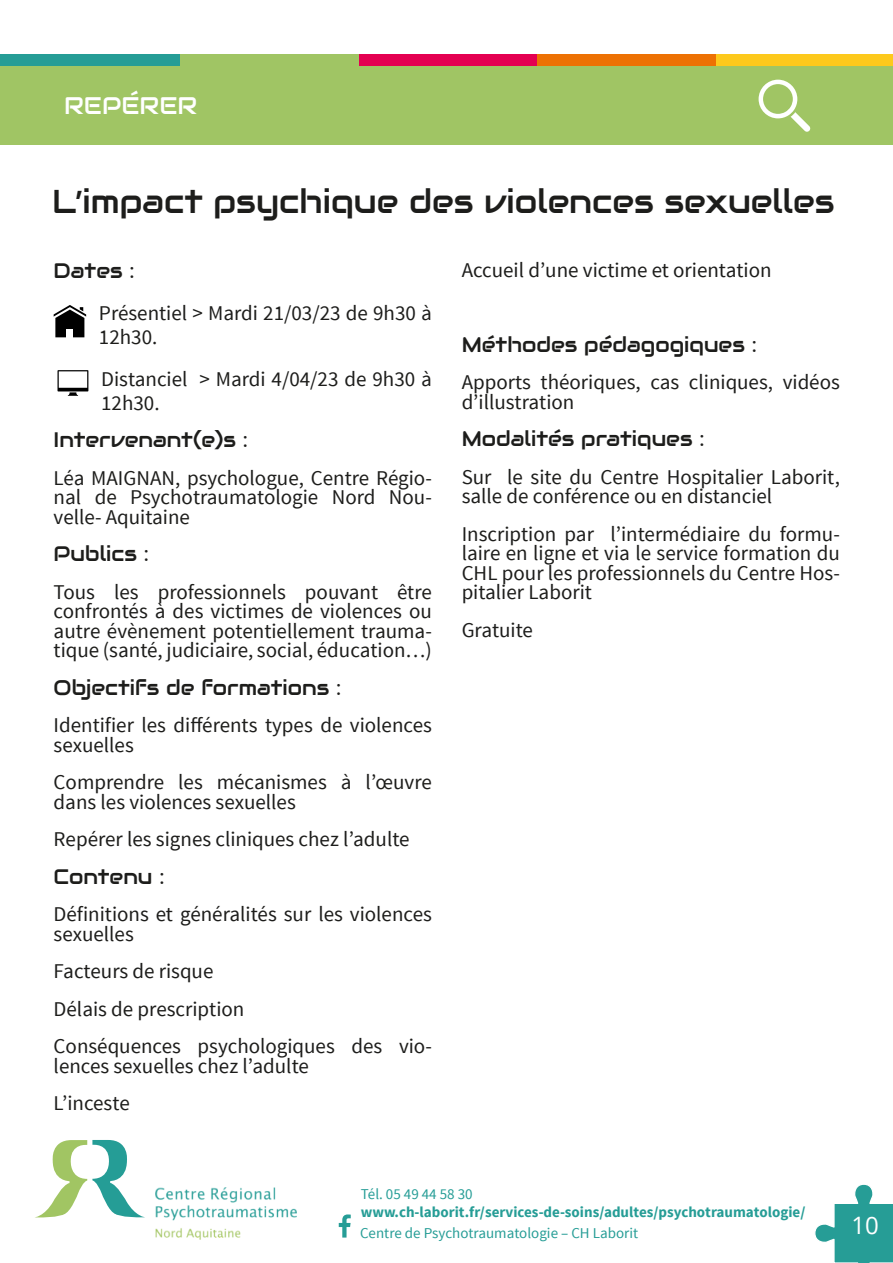
<style>
.page{position:relative;width:893px;height:1263px;background:#fff}
.page>*{position:absolute;margin:0;border:0;box-sizing:border-box;transform-origin:0 0}
.t1{font:33px "Audiowide";color:#1d1d1b}
.t2{font:24px "Audiowide";color:#fff}
.t3{font:24px "Open Sans";color:#fff}
.t4{font:21px/19.5px "Source Sans Pro";color:#1d1d1b}
.t5{font:21px "Audiowide";color:#1d1d1b}
.t6{font:700 15px "Source Sans Pro";color:#269d96}
.t7{font:15px "Source Sans Pro";color:#269d96}
</style>
<div class="page">
<div style="left:0;top:65px;width:893px;height:80px;background:#a0c564"></div>
<svg style="left:759px;top:80px;width:51px;height:52px"></svg>
<svg style="left:815px;top:1184px;width:78px;height:79px"></svg>
<div style="left:537px;top:54px;width:179px;height:11px;background:#ed7103"></div>
<div style="left:716px;top:54px;width:177px;height:12px;background:#fdc91c"></div>
<div style="left:359px;top:54px;width:178px;height:11px;background:#e40051"></div>
<div style="left:180px;top:54px;width:179px;height:11px;background:#a0c564"></div>
<div style="left:0;top:54px;width:180px;height:12px;background:#269d96"></div>
<svg style="left:35px;top:1140px;width:110px;height:78px"></svg>
<svg style="left:339px;top:1214px;width:12px;height:23px"></svg>
<img style="left:156px;top:1188px;width:140px;height:52px">
<svg style="left:54px;top:305px;width:32px;height:32px"></svg>
<div style="left:67px;top:329px;width:6px;height:8px;background:#fff"></div>
<svg style="left:58px;top:370px;width:30px;height:26px"></svg>
<p class="t2" style="left:64px;top:90px;width:135px">REPÉRER</p>
<h1 class="t1" style="left:52px;top:180px;width:784px">L’impact psychique des violences sexuelles</h1>
<p class="t5" style="left:54px;top:257px;width:82px">Dates :</p>
<p class="t4" style="left:99px;top:302px;width:334px;line-height:24px">Présentiel &gt; Mardi 21/03/23 de 9h30 à<br>12h30.</p>
<p class="t4" style="left:101px;top:368px;width:332px;line-height:24px">Distanciel &gt; Mardi 4/04/23 de 9h30 à<br>12h30.</p>
<p class="t5" style="left:54px;top:426px;width:196px">Intervenant(e)s :</p>
<p class="t4" style="left:54px;top:470px;width:380px;text-align:justify">Léa MAIGNAN, psychologue, Centre Régio&shy;nal de Psychotraumatologie Nord Nou&shy;velle- Aquitaine</p>
<p class="t5" style="left:54px;top:540px;width:97px">Publics :</p>
<p class="t4" style="left:54px;top:584px;width:380px;text-align:justify">Tous les professionnels pouvant être confrontés à des victimes de violences ou autre évènement potentiellement trauma&shy;tique (santé, judiciaire, social, éducation…)</p>
<p class="t5" style="left:54px;top:674px;width:289px">Objectifs de formations :</p>
<p class="t4" style="left:54px;top:717px;width:380px">Identifier les différents types de violences sexuelles</p>
<p class="t4" style="left:54px;top:774px;width:380px">Comprendre les mécanismes à l’œuvre dans les violences sexuelles</p>
<p class="t4" style="left:54px;top:831px;width:358px">Repérer les signes cliniques chez l’adulte</p>
<p class="t5" style="left:54px;top:863px;width:112px">Contenu :</p>
<p class="t4" style="left:54px;top:906px;width:380px">Définitions et généralités sur les violences sexuelles</p>
<p class="t4" style="left:54px;top:954px;width:380px;line-height:37.5px">Facteurs de risque<br>Délais de prescription<br>Conséquences psychologiques des vio-</p>
<p class="t4" style="left:54px;top:1049px;width:257px;line-height:37.5px">lences sexuelles chez l’adulte<br>L’inceste</p>
<p class="t4" style="left:462px;top:262px;width:311px">Accueil d’une victime et orientation</p>
<p class="t5" style="left:462px;top:331px;width:297px">Méthodes pédagogiques :</p>
<p class="t4" style="left:462px;top:374px;width:380px">Apports théoriques, cas cliniques, vidéos d’illustration</p>
<p class="t5" style="left:462px;top:426px;width:244px">Modalités pratiques :</p>
<p class="t4" style="left:462px;top:469px;width:380px">Sur le site du Centre Hospitalier Laborit, salle de conférence ou en distanciel</p>
<p class="t4" style="left:462px;top:526px;width:380px;text-align:justify">Inscription par l’intermédiaire du formu&shy;laire en ligne et via le service formation du CHL pour les professionnels du Centre Hos&shy;pitalier Laborit</p>
<p class="t4" style="left:462px;top:622px;width:73px">Gratuite</p>
<p class="t7" style="left:361px;top:1188px;width:113px">Tél. 05 49 44 58 30</p>
<p class="t6" style="left:361px;top:1206px;width:446px">www.ch-laborit.fr/services-de-soins/adultes/psychotraumatologie/</p>
<p class="t7" style="left:360px;top:1226px;width:280px">Centre de Psychotraumatologie – CH Laborit</p>
<p class="t3" style="left:851px;top:1216px;width:29px">10</p>
</div>
